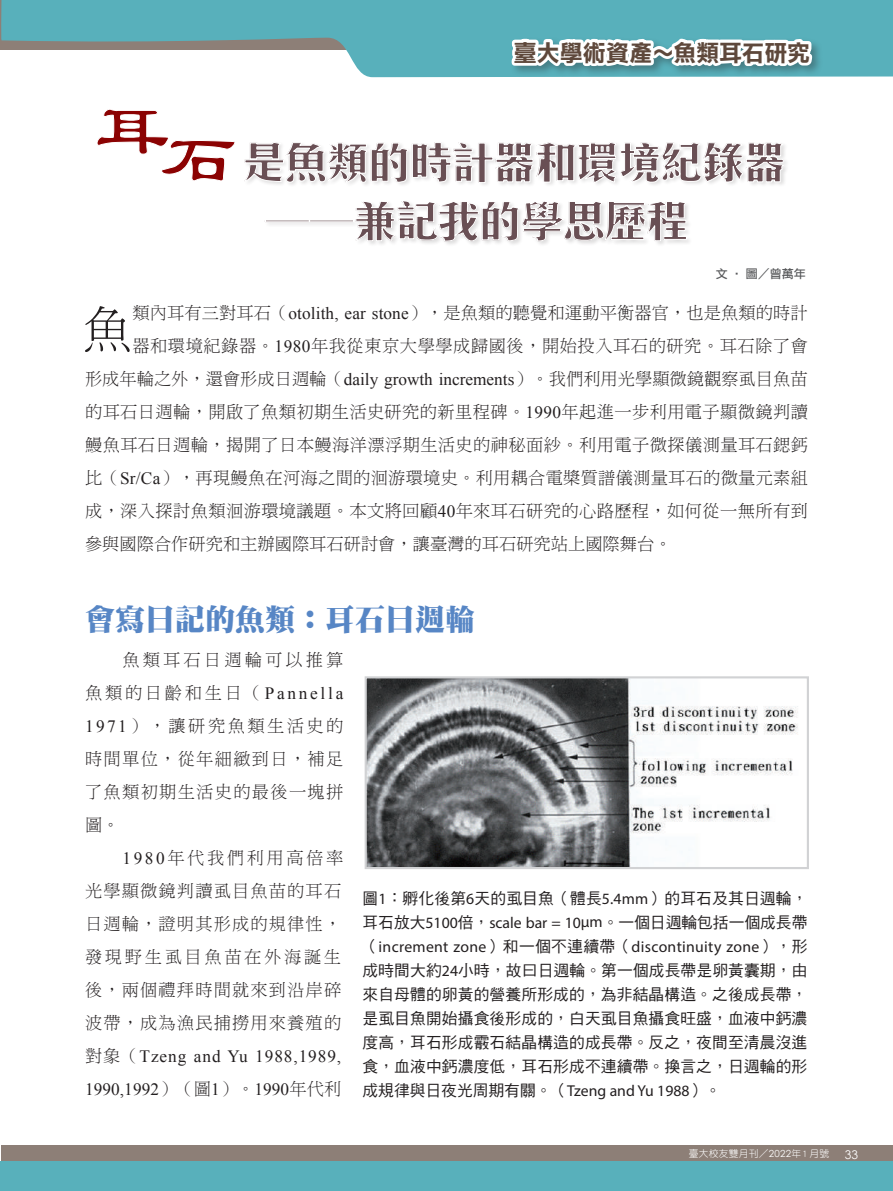
<style>
.page{position:relative;width:893px;height:1191px;background:#fff}
.page>*{position:absolute;margin:0;border:0;box-sizing:border-box;transform-origin:0 0}
.t1{font:76.5px "winman tun 90003";color:#8b0202}
.t2{font:50.25px "DF Ming Std W3";color:#231f20}
.t3{font:700 43.95px/58.5px "C Hei 3 HK";letter-spacing:-.05em;color:#694f54}
.t4{font:30px "DF Ming Std W12";color:#5786c5}
.t5{font:22.95px "DF Li Hei Std W7";color:#5e483b}
.t6{font:17.25px/33px "DF Ming Std W3";letter-spacing:.02em;color:#231f20;text-align:justify}
.t7{font:17.25px "DF Ming Std W3";color:#231f20}
.t8{font:17.25px/33px "DF Ming Std W3";letter-spacing:.065em;color:#231f20}
.t9{font:17.25px/33px "Times New Roman";letter-spacing:.055em;color:#231f20}
.t10{font:15.75px/24px "DF Hei Std W5";letter-spacing:.01em;color:#231f20}
.t11{font:15.75px "Myriad Pro";letter-spacing:.02em;color:#231f20}
.t12{font:12px "DF Li Hei Std W5";color:#57585a}
.t13{font:12px "Century Gothic";color:#fff}
.t14{font:9.75px "DF Yuan Std W3";letter-spacing:.025em;color:#fff}
.s1{font-family:"Times New Roman"}
.s2{font-family:"DF Ming Std W3"}
.s3{font-family:"Myriad Pro"}
.s4{font-family:"DF Hei Std W5"}
.s5{font-family:"Century Gothic"}
</style>
<div class="page">
<div style="left:1px;top:1145px;width:892px;height:46px;background:#8d7f77"></div>
<svg style="left:1px;top:0;width:892px;height:77px;fill:#58b0bb"></svg>
<div style="left:1px;top:1161px;width:892px;height:30px;background:#58b0bb"></div>
<div style="left:509px;top:37px;width:314px;height:41px;background:#231f20;opacity:.35"></div>
<svg style="left:503px;top:19px;width:312px;height:59px"></svg>
<img style="left:368px;top:679px;width:430px;height:187px">
<div style="left:365px;top:676px;width:444px;height:193px;border:2px solid #d1d2d4"></div>
<svg style="left:247px;top:144px;width:537px;height:39px"></svg>
<svg style="left:358px;top:203px;width:329px;height:39px"></svg>
<h3 class="t5" style="left:514px;top:40px;width:298px">臺大學術資產～魚類耳石研究</h3>
<h1 class="t1" style="left:94px;top:103px;width:145px">耳石</h1>
<h3 class="t3" style="left:266px;top:130px;width:523px;text-indent:-23px">是魚類的時計器和環境紀錄器──兼記我的學思歷程</h3>
<p class="t12" style="left:716px;top:267px;width:92px">文 ‧ 圖／曾萬年</p>
<h2 class="t2" style="left:82px;top:302px;width:52px">魚</h2>
<p class="t6" style="left:132px;top:296px;width:677px">類內耳有三對耳石（<span class="s1">otolith, ear stone</span>），是魚類的聽覺和運動平衡器官，也是魚類的時計</p>
<p class="t6" style="left:132px;top:329px;width:677px">器和環境紀錄器。<span class="s1">1980</span>年我從東京大學學成歸國後，開始投入耳石的研究。耳石除了會</p>
<p class="t7" style="left:85px;top:369px;width:724px">形成年輪之外，還會形成日週輪（<span class="s1">daily growth increments</span>）。我們利用光學顯微鏡觀察虱目魚苗</p>
<p class="t6" style="left:85px;top:395px;width:724px">的耳石日週輪，開啟了魚類初期生活史研究的新里程碑。<span class="s1">1990</span>年起進一步利用電子顯微鏡判讀</p>
<p class="t6" style="left:85px;top:428px;width:725px">鰻魚耳石日週輪，揭開了日本鰻海洋漂浮期生活史的神秘面紗。利用電子微探儀測量耳石鍶鈣</p>
<p class="t6" style="left:85px;top:461px;width:724px">比（<span class="s1">Sr/Ca</span>），再現鰻魚在河海之間的洄游環境史。利用耦合電槳質譜儀測量耳石的微量元素組</p>
<p class="t6" style="left:85px;top:494px;width:724px">成，深入探討魚類洄游環境議題。本文將回顧<span class="s1">40</span>年來耳石研究的心路歷程，如何從一無所有到</p>
<p class="t7" style="left:85px;top:534px;width:588px">參與國際合作研究和主辦國際耳石研討會，讓臺灣的耳石研究站上國際舞台。</p>
<h3 class="t4" style="left:85px;top:602px;width:391px">會寫日記的魚類：耳石日週輪</h3>
<p class="t6" style="left:85px;top:642px;width:260px;text-indent:38px">魚類耳石日週輪可以推算魚類的日齡和生日（<span class="s1">Pannella 1971</span>），讓研究魚類生活史的時間單位，從年細緻到日，補足了魚類初期生活史的最後一塊拼圖。</p>
<p class="t8" style="left:85px;top:840px;width:260px;text-indent:38px"><span class="s1">1980</span>年代我們利用高倍率光學顯微鏡判讀虱目魚苗的耳石日週輪，證明其形成的規律性，發現野生虱目魚苗在外海誕生後，兩個禮拜時間就來到沿岸碎波帶，成為漁民捕撈用來養殖的</p>
<p class="t9" style="left:85px;top:1039px;width:258px"><span class="s2">對象（</span>Tzeng and Yu 1988,1989,<br>1990,1992<span class="s2">）（圖</span>1<span class="s2">）。</span>1990<span class="s2">年代利</span></p>
<p class="t10" style="left:362px;top:885px;width:447px">圖<span class="s3">1</span>：孵化後第<span class="s3">6</span>天的虱目魚（體長<span class="s3">5.4mm</span>）的耳石及其日週輪，耳石放大<span class="s3">5100</span>倍，<span class="s3">scale bar = 10μm</span>。一個日週輪包括一個成長帶</p>
<p class="t11" style="left:362px;top:936px;width:447px"><span class="s4">（</span>increment zone<span class="s4">）和一個不連續帶（</span>discontinuity zone<span class="s4">），形</span></p>
<p class="t10" style="left:362px;top:957px;width:446px;text-align:justify">成時間大約<span class="s3">24</span>小時，故曰日週輪。第一個成長帶是卵黃囊期，由來自母體的卵黃的營養所形成的，為非結晶構造。之後成長帶，是虱目魚開始攝食後形成的，白天虱目魚攝食旺盛，血液中鈣濃度高，耳石形成霰石結晶構造的成長帶。反之，夜間至清晨沒進食，血液中鈣濃度低，耳石形成不連續帶。換言之，日週輪的形成規律與日夜光周期有關。（<span class="s3">Tzeng and Yu 1988</span>）。</p>
<p class="t14" style="left:689px;top:1148px;width:142px">臺大校友雙月刊／<span class="s5">2022</span>年 1月號</p>
<p class="t13" style="left:845px;top:1147px;width:15px">33</p>
</div>
